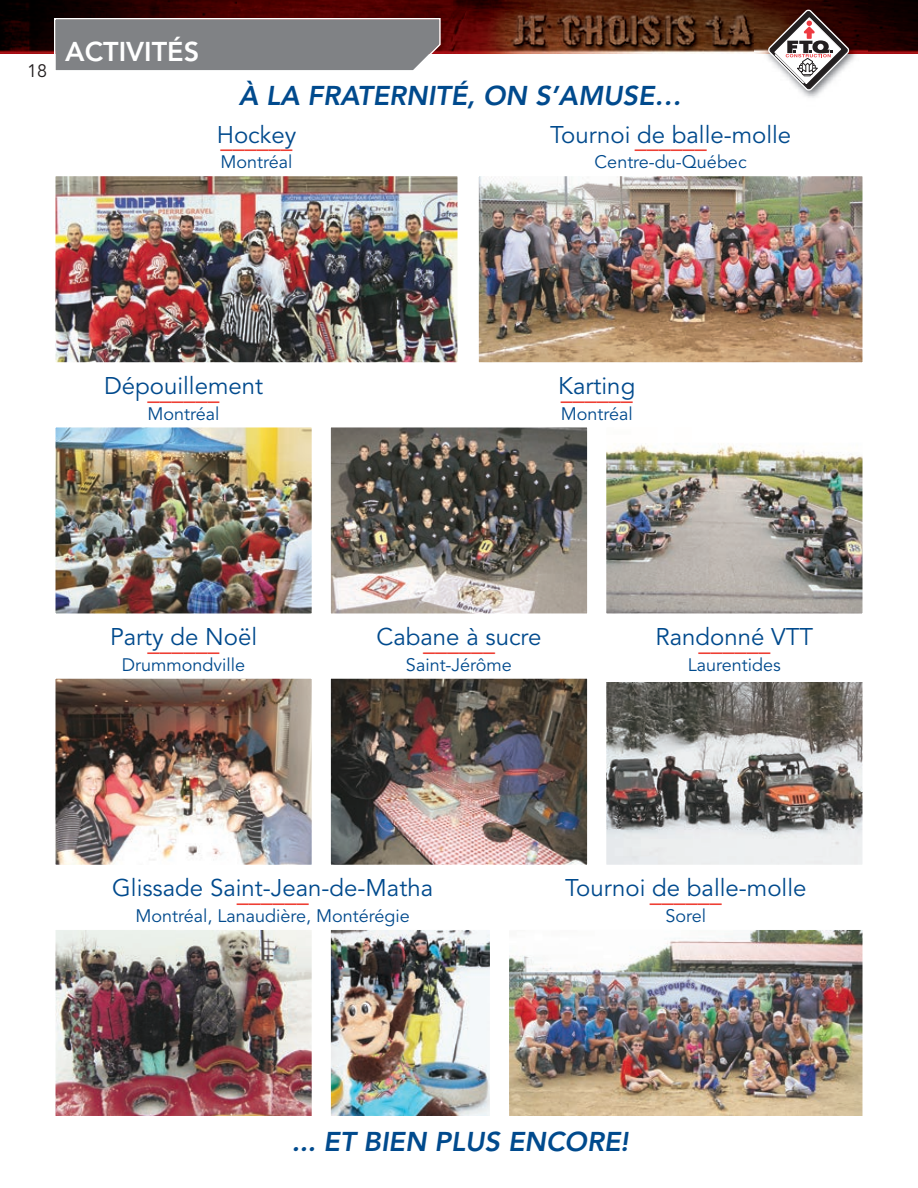
<style>
.page{position:relative;width:918px;height:1188px;background:#fff}
.page>*{position:absolute;margin:0;border:0;box-sizing:border-box;transform-origin:0 0}
.t1{font:italic 800 27px "Avenir";color:#004a8d}
.t2{font:800 27px "Avenir";color:#fff}
.t3{font:24px "Avenir";color:#004a8d}
.t4{font:24px "Avenir";color:#ee3f34}
.t5{font:18px "Avenir";color:#004a8d}
.t6{font:18px "Avenir";color:#231f20}
</style>
<div class="page">
<img style="left:0;top:0;width:917px;height:54px">
<svg style="left:54px;top:18px;width:387px;height:53px;background:#88898c"></svg>
<img style="left:57px;top:931px;width:253px;height:183px">
<div style="left:54px;top:928px;width:259px;height:189px;border:2px solid #fff"></div>
<img style="left:332px;top:931px;width:156px;height:183px">
<div style="left:329px;top:928px;width:162px;height:189px;border:2px solid #fff"></div>
<img style="left:511px;top:931px;width:350px;height:183px">
<div style="left:508px;top:928px;width:356px;height:189px;border:2px solid #fff"></div>
<img style="left:57px;top:680px;width:253px;height:183px">
<div style="left:54px;top:677px;width:259px;height:189px;border:2px solid #fff"></div>
<img style="left:332px;top:680px;width:254px;height:183px">
<div style="left:329px;top:677px;width:260px;height:189px;border:2px solid #fff"></div>
<img style="left:608px;top:683px;width:253px;height:180px">
<div style="left:605px;top:677px;width:259px;height:189px;border:2px solid #fff"></div>
<img style="left:57px;top:429px;width:253px;height:183px">
<div style="left:54px;top:426px;width:259px;height:189px;border:2px solid #fff"></div>
<img style="left:332px;top:429px;width:254px;height:183px">
<div style="left:329px;top:426px;width:260px;height:189px;border:2px solid #fff"></div>
<img style="left:608px;top:444px;width:253px;height:168px">
<div style="left:605px;top:426px;width:259px;height:189px;border:2px solid #fff"></div>
<img style="left:57px;top:178px;width:399px;height:183px">
<div style="left:54px;top:175px;width:405px;height:189px;border:2px solid #fff"></div>
<img style="left:480px;top:178px;width:381px;height:183px">
<div style="left:477px;top:175px;width:387px;height:189px;border:2px solid #fff"></div>
<img style="left:917px;top:0;width:1px;height:54px">
<img style="left:755px;top:0;width:112px;height:98px">
<svg style="left:768px;top:10px;width:81px;height:81px"></svg>
<p class="t6" style="left:27px;top:64px;width:22px">18</p>
<p class="t2" style="left:65px;top:40px;width:136px">ACTIVITÉS</p>
<p class="t1" style="left:239px;top:80px;width:444px">À LA FRATERNITÉ, ON S’AMUSE…</p>
<p class="t3" style="left:217px;top:125px;width:81px">Hockey</p>
<p class="t4" style="left:220px;top:138px;width:73px">––––––</p>
<p class="t5" style="left:221px;top:155px;width:73px">Montréal</p>
<p class="t3" style="left:550px;top:125px;width:243px">Tournoi de balle-molle</p>
<p class="t4" style="left:635px;top:138px;width:73px">––––––</p>
<p class="t5" style="left:595px;top:155px;width:154px">Centre-du-Québec</p>
<p class="t3" style="left:104px;top:376px;width:161px">Dépouillement</p>
<p class="t4" style="left:148px;top:390px;width:73px">––––––</p>
<p class="t5" style="left:148px;top:406px;width:73px">Montréal</p>
<p class="t3" style="left:558px;top:376px;width:79px">Karting</p>
<p class="t4" style="left:561px;top:390px;width:73px">––––––</p>
<p class="t5" style="left:561px;top:406px;width:73px">Montréal</p>
<p class="t3" style="left:110px;top:627px;width:149px">Party de Noël</p>
<p class="t4" style="left:148px;top:641px;width:73px">––––––</p>
<p class="t5" style="left:122px;top:657px;width:125px">Drummondville</p>
<p class="t3" style="left:377px;top:627px;width:166px">Cabane à sucre</p>
<p class="t4" style="left:423px;top:641px;width:73px">––––––</p>
<p class="t5" style="left:406px;top:657px;width:108px">Saint-Jérôme</p>
<p class="t3" style="left:655px;top:627px;width:159px">Randonné VTT</p>
<p class="t4" style="left:698px;top:641px;width:73px">––––––</p>
<p class="t5" style="left:688px;top:657px;width:94px">Laurentides</p>
<p class="t3" style="left:112px;top:878px;width:322px">Glissade Saint-Jean-de-Matha</p>
<p class="t4" style="left:237px;top:892px;width:73px">––––––</p>
<p class="t5" style="left:136px;top:909px;width:276px">Montréal, Lanaudière, Montérégie</p>
<p class="t3" style="left:565px;top:878px;width:243px">Tournoi de balle-molle</p>
<p class="t4" style="left:650px;top:892px;width:73px">––––––</p>
<p class="t5" style="left:665px;top:909px;width:42px">Sorel</p>
<p class="t1" style="left:292px;top:1126px;width:338px">... ET BIEN PLUS ENCORE!</p>
</div>
